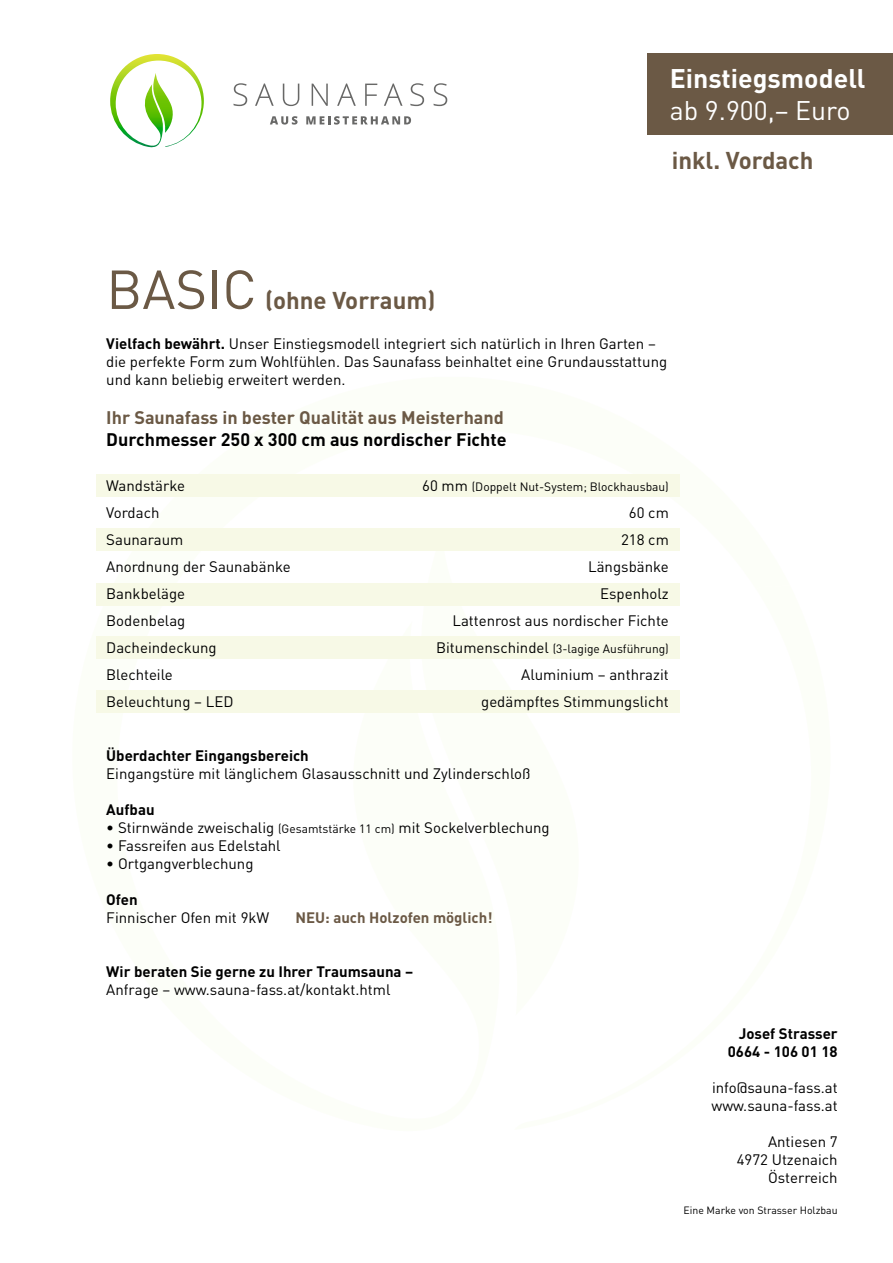
<style>
.page{position:relative;width:893px;height:1263px;background:#fff}
.page>*{position:absolute;margin:0;border:0;box-sizing:border-box;transform-origin:0 0}
.t1{font:54px "DIN";color:#6b5945}
.t2{font:700 26.7px "DIN";color:#fff}
.t3{font:26.7px "DIN";color:#fff}
.t4{font:700 24px "DIN";color:#6b5945}
.t5{font:700 18px "DIN";color:#6b5945}
.t6{font:700 18px "DIN";color:#000}
.t7{font:15px/18px "DIN";color:#000}
.t8{font:700 15px/18px "DIN";color:#000;text-align:right}
.t9{font:700 15px "DIN";color:#6b5945}
.t10{font:12px "DIN";color:#000}
.t11{font:10.5px "DIN";color:#000}
.s1{font-weight:700}
.s2{font-size:15px}
.s3{font-size:12px}
</style>
<div class="page">
<div style="left:648px;top:53px;width:245px;height:82px;background:#6b5945"></div>
<svg style="left:110px;top:54px;width:94px;height:94px"></svg>
<svg style="left:234px;top:83px;width:13px;height:23px"></svg>
<svg style="left:255px;top:84px;width:19px;height:22px"></svg>
<svg style="left:283px;top:84px;width:16px;height:22px"></svg>
<svg style="left:312px;top:84px;width:16px;height:22px"></svg>
<svg style="left:337px;top:84px;width:19px;height:22px"></svg>
<svg style="left:365px;top:84px;width:12px;height:22px"></svg>
<svg style="left:384px;top:84px;width:18px;height:22px"></svg>
<svg style="left:410px;top:83px;width:14px;height:23px"></svg>
<svg style="left:434px;top:83px;width:13px;height:23px"></svg>
<svg style="left:270px;top:116px;width:28px;height:9px"></svg>
<svg style="left:306px;top:116px;width:105px;height:9px"></svg>
<div style="left:96px;top:474px;width:584px;height:23px;background:#f7f9e6"></div>
<div style="left:96px;top:528px;width:584px;height:23px;background:#f7f9e6"></div>
<div style="left:96px;top:583px;width:584px;height:22px;background:#f7f9e6"></div>
<div style="left:96px;top:636px;width:584px;height:23px;background:#f7f9e6"></div>
<div style="left:96px;top:690px;width:584px;height:23px;background:#f7f9e6"></div>
<h2 class="t2" style="left:670px;top:61px;width:197px">Einstiegsmodell</h2>
<h2 class="t3" style="left:670px;top:93px;width:182px">ab 9.900,– Euro</h2>
<h3 class="t4" style="left:672px;top:144px;width:143px">inkl. Vordach</h3>
<h1 class="t1" style="left:106px;top:256px;width:152px">BASIC</h1>
<h3 class="t4" style="left:265px;top:285px;width:172px">(ohne Vorraum)</h3>
<p class="t7" style="left:106px;top:334px;width:562px"><span class="s1">Vielfach bewährt.</span> Unser Einstiegsmodell integriert sich natürlich in Ihren Garten – die perfekte Form zum Wohlfühlen. Das Saunafass beinhaltet eine Grundausstattung und kann beliebig erweitert werden.</p>
<p class="t5" style="left:106px;top:406px;width:399px">Ihr Saunafass in bester Qualität aus Meisterhand</p>
<p class="t6" style="left:106px;top:427px;width:402px">Durchmesser 250 x 300 cm aus nordischer Fichte</p>
<p class="t7" style="left:106px;top:476px;width:80px">Wandstärke</p>
<p class="t10" style="left:422px;top:479px;width:248px"><span class="s2">60 mm</span> (Doppelt Nut-System; Blockhausbau)</p>
<p class="t7" style="left:106px;top:503px;width:55px">Vordach</p>
<p class="t7" style="left:629px;top:503px;width:41px">60 cm</p>
<p class="t7" style="left:106px;top:530px;width:79px">Saunaraum</p>
<p class="t7" style="left:621px;top:530px;width:49px">218 cm</p>
<p class="t7" style="left:106px;top:557px;width:186px">Anordnung der Saunabänke</p>
<p class="t7" style="left:588px;top:557px;width:82px">Längsbänke</p>
<p class="t7" style="left:106px;top:584px;width:80px">Bankbeläge</p>
<p class="t7" style="left:600px;top:584px;width:70px">Espenholz</p>
<p class="t7" style="left:106px;top:611px;width:81px">Bodenbelag</p>
<p class="t7" style="left:452px;top:611px;width:218px">Lattenrost aus nordischer Fichte</p>
<p class="t7" style="left:106px;top:638px;width:112px">Dacheindeckung</p>
<p class="t10" style="left:436px;top:641px;width:234px"><span class="s2">Bitumenschindel</span> (3-lagige Ausführung)</p>
<p class="t7" style="left:106px;top:665px;width:68px">Blechteile</p>
<p class="t7" style="left:521px;top:665px;width:149px">Aluminium – anthrazit</p>
<p class="t7" style="left:106px;top:692px;width:129px">Beleuchtung – LED</p>
<p class="t7" style="left:481px;top:692px;width:189px">gedämpftes Stimmungslicht</p>
<p class="t8" style="left:106px;top:746px;width:204px">Überdachter Eingangsbereich</p>
<p class="t7" style="left:106px;top:764px;width:426px">Eingangstüre mit länglichem Glasausschnitt und Zylinderschloß</p>
<p class="t8" style="left:106px;top:800px;width:50px">Aufbau</p>
<p class="t7" style="left:106px;top:818px;width:445px">• Stirnwände zweischalig <span class="s3">(Gesamtstärke 11 cm)</span> mit Sockelverblechung</p>
<p class="t7" style="left:106px;top:836px;width:176px">• Fassreifen aus Edelstahl</p>
<p class="t7" style="left:106px;top:854px;width:149px">• Ortgangverblechung</p>
<p class="t8" style="left:106px;top:890px;width:33px">Ofen</p>
<p class="t7" style="left:106px;top:908px;width:165px">Finnischer Ofen mit 9kW</p>
<p class="t9" style="left:295px;top:907px;width:199px">NEU: auch Holzofen möglich!</p>
<p class="t8" style="left:106px;top:962px;width:308px">Wir beraten Sie gerne zu Ihrer Traumsauna –</p>
<p class="t7" style="left:106px;top:980px;width:286px">Anfrage – www.sauna-fass.at/kontakt.html</p>
<p class="t8" style="left:728px;top:1024px;width:111px">Josef Strasser<br>0664 - 106 01 18</p>
<p class="t7" style="left:711px;top:1079px;width:128px">info@sauna-fass.at www.sauna-fass.at</p>
<p class="t7" style="left:737px;top:1133px;width:103px;text-align:right">Antiesen 7<br>4972 Utzenaich<br>Österreich</p>
<p class="t11" style="left:684px;top:1204px;width:156px">Eine Marke von Strasser Holzbau</p>
</div>
